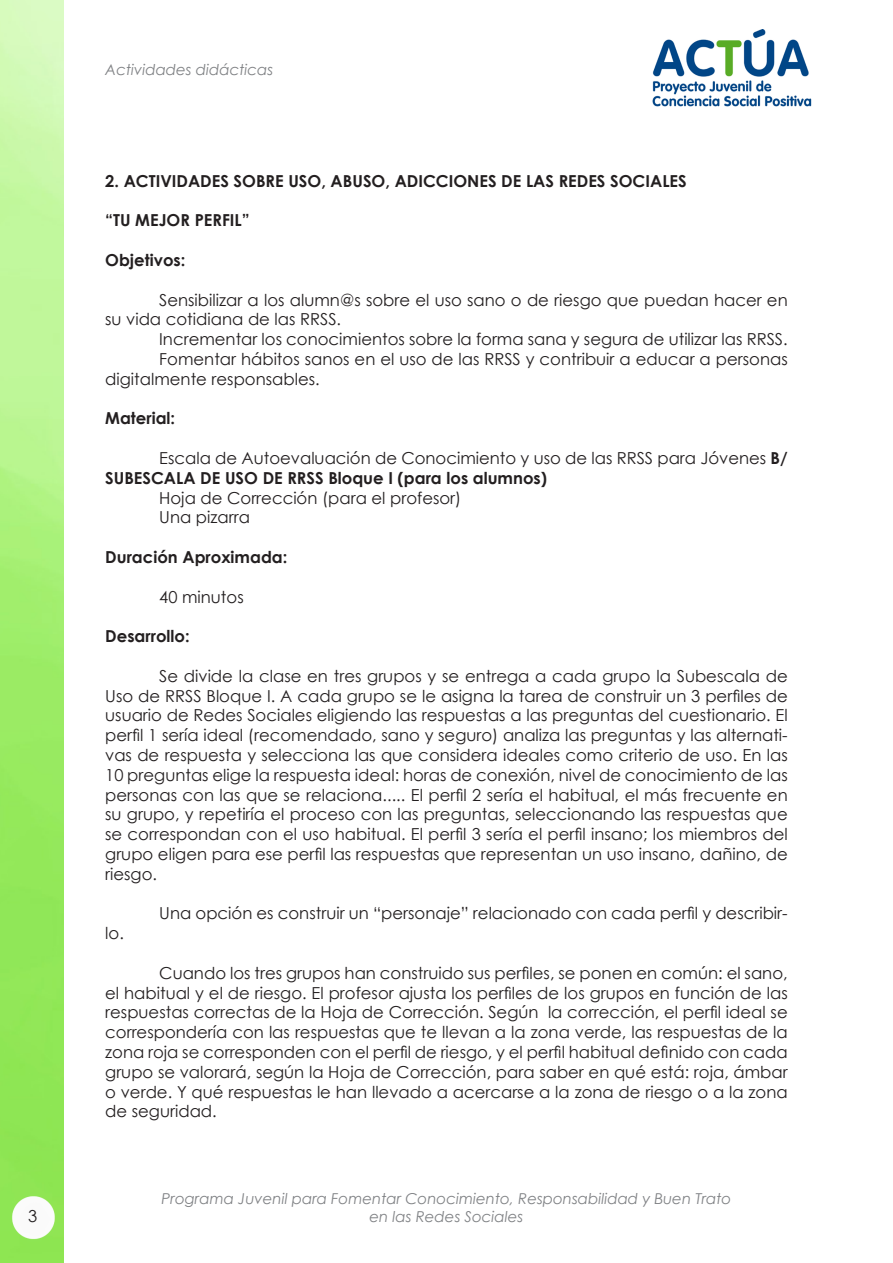
<style>
.page{position:relative;width:893px;height:1263px;background:#fff}
.page>*{position:absolute;margin:0;border:0;box-sizing:border-box;transform-origin:0 0}
.t1{font:16.5px/19.8px "Century Gothic";color:#231f20}
.t2{font:700 16.5px "Century Gothic";color:#231f20}
.t3{font:italic 15px "Century Gothic";color:#808285}
.s1{font-weight:700}
</style>
<div class="page">
<img style="left:652px;top:30px;width:160px;height:77px">
<img style="left:0;top:0;width:64px;height:1263px">
<img style="left:10px;top:1193px;width:48px;height:48px">
<p class="t3" style="left:105px;top:59px;width:170px">Actividades didácticas</p>
<p class="t2" style="left:105px;top:168px;width:583px">2. ACTIVIDADES SOBRE USO, ABUSO, ADICCIONES DE LAS REDES SOCIALES</p>
<p class="t2" style="left:105px;top:208px;width:146px">“TU MEJOR PERFIL”</p>
<p class="t2" style="left:105px;top:247px;width:82px">Objetivos:</p>
<p class="t1" style="left:105px;top:289px;width:684px;text-indent:54px">Sensibilizar a los alumn@s sobre el uso sano o de riesgo que puedan hacer en su vida cotidiana de las RRSS.</p>
<p class="t1" style="left:159px;top:329px;width:630px">Incrementar los conocimientos sobre la forma sana y segura de utilizar las RRSS.</p>
<p class="t1" style="left:105px;top:349px;width:684px;text-indent:54px">Fomentar hábitos sanos en el uso de las RRSS y contribuir a educar a personas digitalmente responsables.</p>
<p class="t2" style="left:105px;top:406px;width:71px">Material:</p>
<p class="t1" style="left:105px;top:448px;width:684px;text-indent:54px">Escala de Autoevaluación de Conocimiento y uso de las RRSS para Jóvenes <span class="s1">B/<br>SUBESCALA DE USO DE RRSS Bloque I (para los alumnos)</span></p>
<p class="t1" style="left:159px;top:487px;width:304px">Hoja de Corrección (para el profesor)</p>
<p class="t1" style="left:159px;top:507px;width:92px">Una pizarra</p>
<p class="t2" style="left:105px;top:544px;width:184px">Duración Aproximada:</p>
<p class="t1" style="left:159px;top:586px;width:86px">40 minutos</p>
<p class="t2" style="left:105px;top:624px;width:86px">Desarrollo:</p>
<p class="t1" style="left:105px;top:666px;width:684px;text-align:justify;text-indent:54px">Se divide la clase en tres grupos y se entrega a cada grupo la Subescala de Uso de RRSS Bloque I. A cada grupo se le asigna la tarea de construir un 3 perfiles de usuario de Redes Sociales eligiendo las respuestas a las preguntas del cuestionario. El perfil 1 sería ideal (recomendado, sano y seguro) analiza las preguntas y las alternati&shy;vas de respuesta y selecciona las que considera ideales como criterio de uso. En las 10 preguntas elige la respuesta ideal: horas de conexión, nivel de conocimiento de las personas con las que se relaciona..... El perfil 2 sería el habitual, el más frecuente en su grupo, y repetiría el proceso con las preguntas, seleccionando las respuestas que se correspondan con el uso habitual. El perfil 3 sería el perfil insano; los miembros del grupo eligen para ese perfil las respuestas que representan un uso insano, dañino, de riesgo.</p>
<p class="t1" style="left:159px;top:903px;width:630px">Una opción es construir un “personaje” relacionado con cada perfil y describir-</p>
<p class="t1" style="left:105px;top:923px;width:20px">lo.</p>
<p class="t1" style="left:105px;top:963px;width:684px;text-align:justify;text-indent:54px">Cuando los tres grupos han construido sus perfiles, se ponen en común: el sano, el habitual y el de riesgo. El profesor ajusta los perfiles de los grupos en función de las respuestas correctas de la Hoja de Corrección. Según la corrección, el perfil ideal se correspondería con las respuestas que te llevan a la zona verde, las respuestas de la zona roja se corresponden con el perfil de riesgo, y el perfil habitual definido con cada grupo se valorará, según la Hoja de Corrección, para saber en qué está: roja, ámbar o verde. Y qué respuestas le han llevado a acercarse a la zona de riesgo o a la zona de seguridad.</p>
<p class="t3" style="left:162px;top:1188px;width:571px">Programa Juvenil para Fomentar Conocimiento, Responsabilidad y Buen Trato</p>
<p class="t1" style="left:28px;top:1205px;width:11px">3</p>
<p class="t3" style="left:369px;top:1206px;width:155px">en las Redes Sociales</p>
</div>
